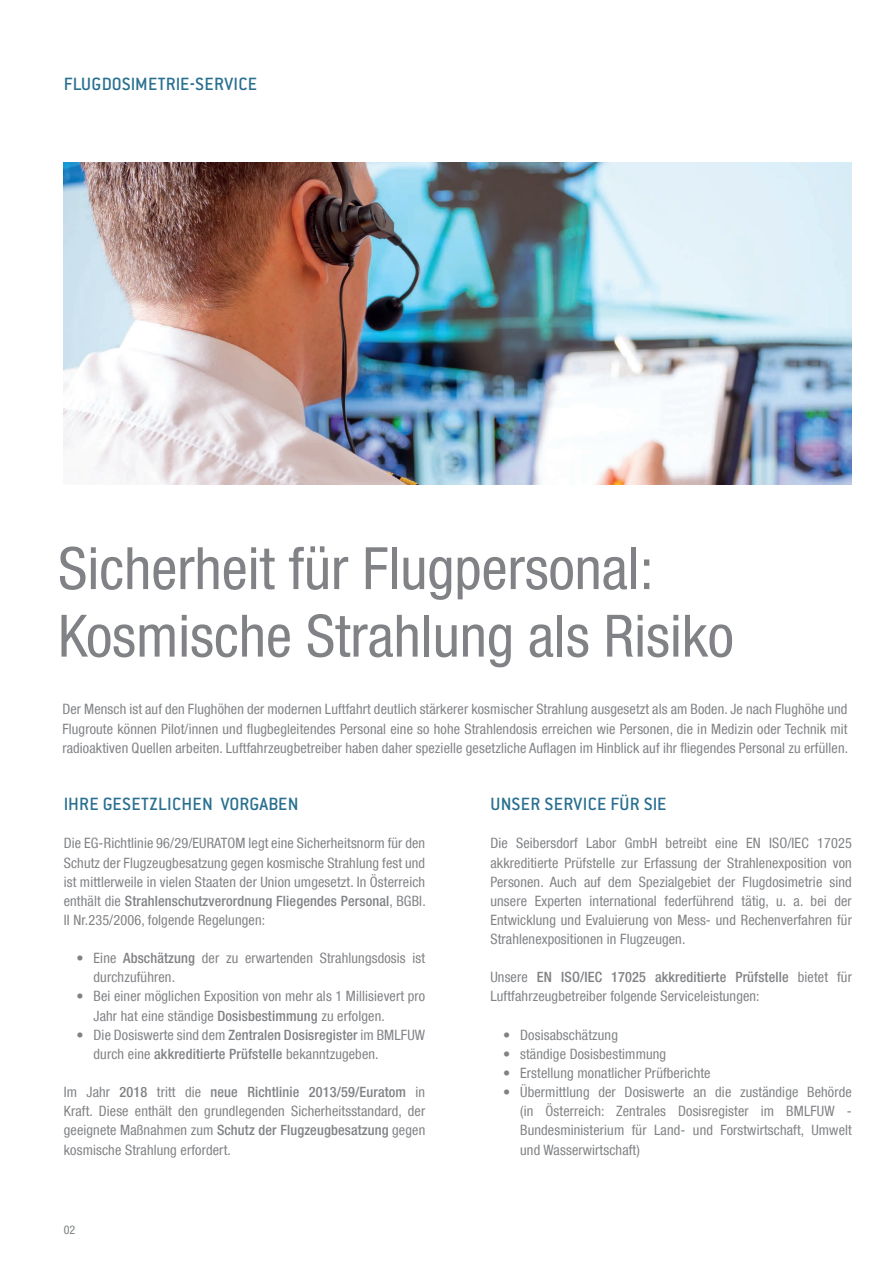
<style>
.page{position:relative;width:893px;height:1263px;background:#fff}
.page>*{position:absolute;margin:0;border:0;box-sizing:border-box;transform-origin:0 0}
.t1{font:condensed 58.5px/67.5px "Helvetica Neue LT Com";color:#808285}
.t2{font:500 19.5px "Conduit ITC Pro";letter-spacing:.015em;color:#296f8f}
.t3{font:condensed 14.25px/19.2px "Helvetica Neue LT Com";letter-spacing:.01em;color:#808285;text-align:justify}
.t4{font:condensed 12px "Helvetica Neue LT Com";color:#7c8183}
.s1{font-weight:500}
</style>
<div class="page">
<img style="left:64px;top:162px;width:788px;height:323px">
<h2 class="t2" style="left:64px;top:73px;width:195px">FLUGDOSIMETRIE-SERVICE</h2>
<h1 class="t1" style="left:58px;top:534px;width:677px">Sicherheit für Flugpersonal:<br>Kosmische Strahlung als Risiko</h1>
<p class="t3" style="left:62px;top:700px;width:787px">Der Mensch ist auf den Flughöhen der modernen Luftfahrt deutlich stärkerer kosmischer Strahlung ausgesetzt als am Boden. Je nach Flughöhe und Flugroute können Pilot/innen und flugbegleitendes Personal eine so hohe Strahlendosis erreichen wie Personen, die in Medizin oder Technik mit radioaktiven Quellen arbeiten. Luftfahrzeugbetreiber haben daher spezielle gesetzliche Auflagen im Hinblick auf ihr fliegendes Personal zu erfüllen.</p>
<h2 class="t2" style="left:64px;top:793px;width:236px">IHRE GESETZLICHEN VORGABEN</h2>
<p class="t3" style="left:64px;top:833px;width:363px">Die EG-Richtlinie 96/29/EURATOM legt eine Sicherheitsnorm für den Schutz der Flugzeugbesatzung gegen kosmische Strahlung fest und ist mittlerweile in vielen Staaten der Union umgesetzt. In Österreich enthält die <span class="s1">Strahlenschutzverordnung Fliegendes Personal</span>, BGBl.<br>II Nr.235/2006, folgende Regelungen:</p>
<p class="t3" style="left:94px;top:948px;width:333px;text-indent:-17px">• Eine <span class="s1">Abschätzung</span> der zu erwartenden Strahlungsdosis ist durchzuführen.</p>
<p class="t3" style="left:94px;top:987px;width:333px;text-indent:-17px">• Bei einer möglichen Exposition von mehr als 1 Millisievert pro<br>Jahr hat eine ständige <span class="s1">Dosisbestimmung</span> zu erfolgen.</p>
<p class="t3" style="left:94px;top:1025px;width:333px;text-indent:-17px">• Die Dosiswerte sind dem <span class="s1">Zentralen Dosisregister</span> im BMLFUW durch eine <span class="s1">akkreditierte Prüfstelle</span> bekanntzugeben.</p>
<p class="t3" style="left:64px;top:1082px;width:363px">Im Jahr <span class="s1">2018</span> tritt die <span class="s1">neue Richtlinie 2013/59/Euratom</span> in Kraft. Diese enthält den grundlegenden Sicherheitsstandard, der geeignete Maßnahmen zum <span class="s1">Schutz der Flugzeugbesatzung</span> gegen kosmische Strahlung erfordert.</p>
<p class="t4" style="left:64px;top:1222px;width:13px">02</p>
<h2 class="t2" style="left:490px;top:793px;width:178px">UNSER SERVICE FÜR SIE</h2>
<p class="t3" style="left:490px;top:833px;width:363px">Die Seibersdorf Labor GmbH betreibt eine EN ISO/IEC 17025 akkreditierte Prüfstelle zur Erfassung der Strahlenexposition von Personen. Auch auf dem Spezialgebiet der Flugdosimetrie sind unsere Experten international federführend tätig, u. a. bei der Entwicklung und Evaluierung von Mess- und Rechenverfahren für Strahlenexpositionen in Flugzeugen.</p>
<p class="t3" style="left:490px;top:967px;width:363px">Unsere <span class="s1">EN ISO/IEC 17025 akkreditierte Prüfstelle</span> bietet für<br>Luftfahrzeugbetreiber folgende Serviceleistungen:</p>
<p class="t3" style="left:503px;top:1025px;width:116px">• Dosisabschätzung</p>
<p class="t3" style="left:503px;top:1044px;width:165px">• ständige Dosisbestimmung</p>
<p class="t3" style="left:503px;top:1063px;width:209px">• Erstellung monatlicher Prüfberichte</p>
<p class="t3" style="left:520px;top:1082px;width:333px;text-indent:-17px">• Übermittlung der Dosiswerte an die zuständige Behörde (in Österreich: Zentrales Dosisregister im BMLFUW - Bundesministerium für Land- und Forstwirtschaft, Umwelt und Wasserwirtschaft)</p>
</div>
